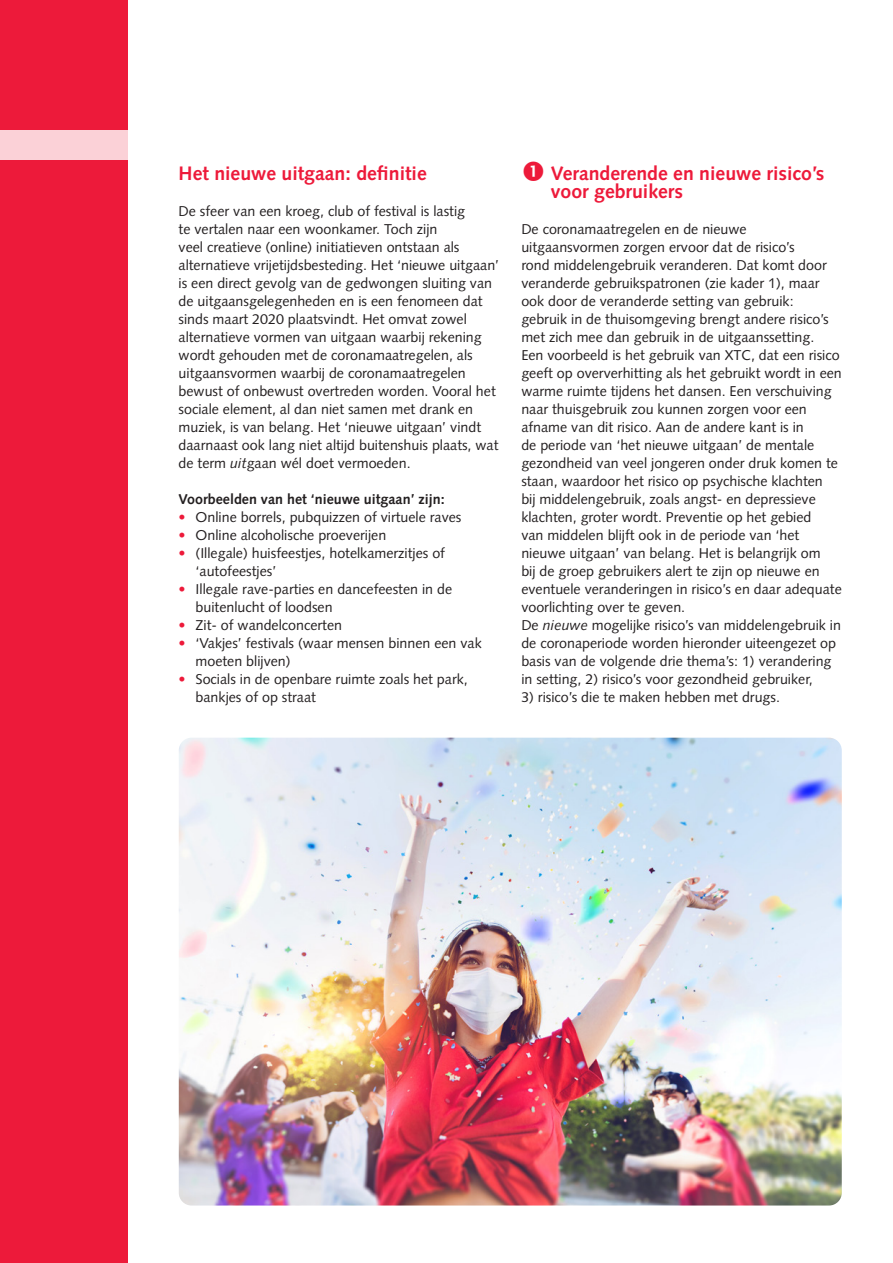
<style>
.page{position:relative;width:893px;height:1263px;background:#fff}
.page>*{position:absolute;margin:0;border:0;box-sizing:border-box;transform-origin:0 0}
._02-Subkop_rood_bold{font:700 19.5px/18px "Syntax LT Std";color:#ed1a3a}
._03-brood{font:14.25px/18px "Syntax LT Std";color:#231f20}
._03-Brood_bold_zwart{font:700 14.25px "Syntax LT Std";color:#231f20}
.s1{font-style:italic}
.s2{font-style:italic;color:#ed1a3a}
</style>
<div class="page">
<div style="left:0;top:0;width:128px;height:1263px;background:#ed1a3a"></div>
<div style="left:0;top:130px;width:128px;height:29px;background:#fbd1d7"></div>
<img style="left:179px;top:738px;width:663px;height:467px">
<p class="_02-Subkop_rood_bold" style="left:179px;top:164px;width:250px">Het nieuwe uitgaan: definitie</p>
<p class="_03-brood" style="left:179px;top:202px;width:322px">De sfeer van een kroeg, club of festival is lastig<br>te vertalen naar een woonkamer. Toch zijn<br>veel creatieve (online) initiatieven ontstaan als alternatieve vrijetijdsbesteding. Het ‘nieuwe uitgaan’ is een direct gevolg van de gedwongen sluiting van de uitgaansgelegenheden en is een fenomeen dat sinds maart 2020 plaatsvindt. Het omvat zowel alternatieve vormen van uitgaan waarbij rekening wordt gehouden met de coronamaatregelen, als uitgaansvormen waarbij de coronamaatregelen bewust of onbewust overtreden worden. Vooral het sociale element, al dan niet samen met drank en muziek, is van belang. Het ‘nieuwe uitgaan’ vindt daarnaast ook lang niet altijd buitenshuis plaats, wat de term <span class="s1">uit</span>gaan wél doet vermoeden.</p>
<p class="_03-Brood_bold_zwart" style="left:179px;top:490px;width:268px">Voorbeelden van het ‘nieuwe uitgaan’ zijn:</p>
<p class="_03-brood" style="left:179px;top:508px;width:284px"><span class="s2">•</span> Online borrels, pubquizzen of virtuele raves</p>
<p class="_03-brood" style="left:179px;top:526px;width:209px"><span class="s2">•</span> Online alcoholische proeverijen</p>
<p class="_03-brood" style="left:196px;top:544px;width:251px;text-indent:-17px"><span class="s2">•</span> (Illegale) huisfeestjes, hotelkamerzitjes of ‘autofeestjes’</p>
<p class="_03-brood" style="left:196px;top:580px;width:258px;text-indent:-17px"><span class="s2">•</span> Illegale rave-parties en dancefeesten in de buitenlucht of loodsen</p>
<p class="_03-brood" style="left:179px;top:616px;width:165px"><span class="s2">•</span> Zit- of wandelconcerten</p>
<p class="_03-brood" style="left:196px;top:634px;width:288px;text-indent:-17px"><span class="s2">•</span> ‘Vakjes’ festivals (waar mensen binnen een vak moeten blijven)</p>
<p class="_03-brood" style="left:196px;top:670px;width:274px;text-indent:-17px"><span class="s2">•</span> Socials in de openbare ruimte zoals het park, bankjes of op straat</p>
<p class="_02-Subkop_rood_bold" style="left:551px;top:164px;width:275px">Veranderende en nieuwe risico’s voor gebruikers</p>
<p class="_03-brood" style="left:521px;top:220px;width:322px">De coronamaatregelen en de nieuwe uitgaansvormen zorgen ervoor dat de risico’s<br>rond middelengebruik veranderen. Dat komt door veranderde gebruikspatronen (zie kader 1), maar ook door de veranderde setting van gebruik: gebruik in de thuisomgeving brengt andere risico’s met zich mee dan gebruik in de uitgaanssetting.<br>Een voorbeeld is het gebruik van XTC, dat een risico geeft op oververhitting als het gebruikt wordt in een warme ruimte tijdens het dansen. Een verschuiving naar thuisgebruik zou kunnen zorgen voor een afname van dit risico. Aan de andere kant is in<br>de periode van ‘het nieuwe uitgaan’ de mentale gezondheid van veel jongeren onder druk komen te staan, waardoor het risico op psychische klachten<br>bij middelengebruik, zoals angst- en depressieve klachten, groter wordt. Preventie op het gebied<br>van middelen blijft ook in de periode van ‘het nieuwe uitgaan’ van belang. Het is belangrijk om<br>bij de groep gebruikers alert te zijn op nieuwe en eventuele veranderingen in risico’s en daar adequate voorlichting over te geven.</p>
<p class="_03-brood" style="left:521px;top:616px;width:321px">De <span class="s1">nieuwe</span> mogelijke risico’s van middelengebruik in de coronaperiode worden hieronder uiteengezet op basis van de volgende drie thema’s: 1) verandering in setting, 2) risico’s voor gezondheid gebruiker,</p>
<p class="_03-brood" style="left:521px;top:688px;width:260px">3) risico’s die te maken hebben met drugs.</p>
</div>
